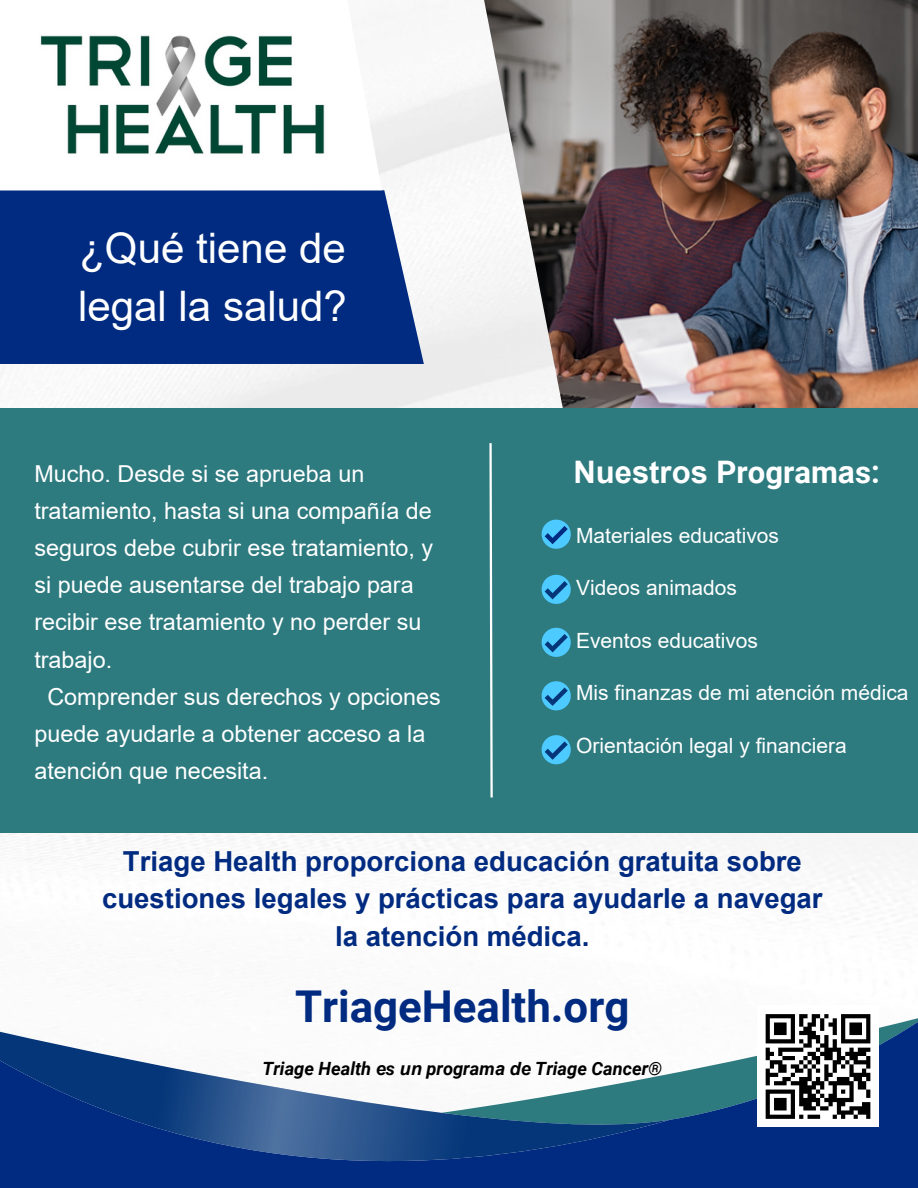
<style>
.page{position:relative;width:918px;height:1188px;background:#fff}
.page>*{position:absolute;margin:0;border:0;box-sizing:border-box;transform-origin:0 0}
.t1{font:700 43.8px "Roboto";color:#002b80}
.t2{font:42px/58.5px "Arial";color:#fff}
.t3{font:700 31.05px "Arial";color:#fff}
.t4{font:700 27.6px/37.7px "Arial";color:#002b80;text-align:center}
.t5{font:23.4px "Arial";color:#fff}
.t6{font:21px "Arial";color:#fff}
.t7{font:italic 700 18.3px "Roboto";color:#000}
.s1{font-family:"Roboto"}
.s2{font-family:"Arial"}
</style>
<div class="page">
<img style="left:0;top:85px;width:918px;height:836px">
<img style="left:479px;top:0;width:439px;height:408px">
<div style="left:0;top:408px;width:918px;height:424px;background:#2d7a7f"></div>
<svg style="left:542px;top:520px;width:29px;height:29px"></svg>
<svg style="left:542px;top:575px;width:29px;height:29px"></svg>
<svg style="left:542px;top:628px;width:29px;height:29px"></svg>
<svg style="left:542px;top:681px;width:29px;height:29px"></svg>
<svg style="left:489px;top:443px;width:4px;height:355px"></svg>
<svg style="left:671px;top:1018px;width:247px;height:170px;background:#2c5592"></svg>
<svg style="left:0;top:1031px;width:671px;height:157px"></svg>
<div style="left:0;top:190px;width:424px;height:174px;background:#002b80"></div>
<svg style="left:0;top:85px;width:382px;height:105px"></svg>
<img style="left:37px;top:35px;width:296px;height:123px">
<svg style="left:542px;top:735px;width:29px;height:29px"></svg>
<div style="left:757px;top:1006px;width:122px;height:121px;background:#fff"></div>
<svg style="left:766px;top:1014px;width:104px;height:105px"></svg>
<p class="t2" style="left:78px;top:218px;width:270px">¿Qué tiene de legal la salud?</p>
<p class="t5" style="left:34px;top:458px;width:331px">Mucho. Desde si se aprueba un</p>
<p class="t5" style="left:34px;top:495px;width:399px">tratamiento, hasta si una compañía de</p>
<p class="t5" style="left:34px;top:532px;width:400px">seguros debe cubrir ese tratamiento, y</p>
<p class="t5" style="left:34px;top:569px;width:381px">si puede ausentarse del trabajo para</p>
<p class="t5" style="left:34px;top:606px;width:389px">recibir ese tratamiento y no perder su</p>
<p class="t5" style="left:34px;top:643px;width:79px">trabajo.</p>
<p class="t5" style="left:47px;top:680px;width:395px">Comprender sus derechos y opciones</p>
<p class="t5" style="left:34px;top:717px;width:393px">puede ayudarle a obtener acceso a la</p>
<p class="t5" style="left:34px;top:755px;width:235px">atención que necesita.</p>
<p class="t3" style="left:573px;top:450px;width:308px">Nuestros <span class="s1">Program</span>a<span class="s1">s:</span></p>
<p class="t6" style="left:576px;top:521px;width:205px">Materiales educativos</p>
<p class="t6" style="left:576px;top:573px;width:163px">Videos animados</p>
<p class="t6" style="left:576px;top:626px;width:184px">Eventos educativos</p>
<p class="t6" style="left:576px;top:678px;width:334px">Mis finanzas de mi atención médica</p>
<p class="t6" style="left:576px;top:731px;width:272px">Orientación legal y financiera</p>
<p class="t4" style="left:102px;top:842px;width:722px">Triage Health proporciona educación gratuita sobre cuestiones legales y prácticas para ayudarle a navegar la atención médica.</p>
<p class="t1" style="left:295px;top:982px;width:336px">TriageHealth.org</p>
<p class="t7" style="left:262px;top:1058px;width:401px">Triage Health <span class="s2">e</span>s <span class="s2">un</span> program<span class="s2">a de</span> Triage Cancer®</p>
</div>
